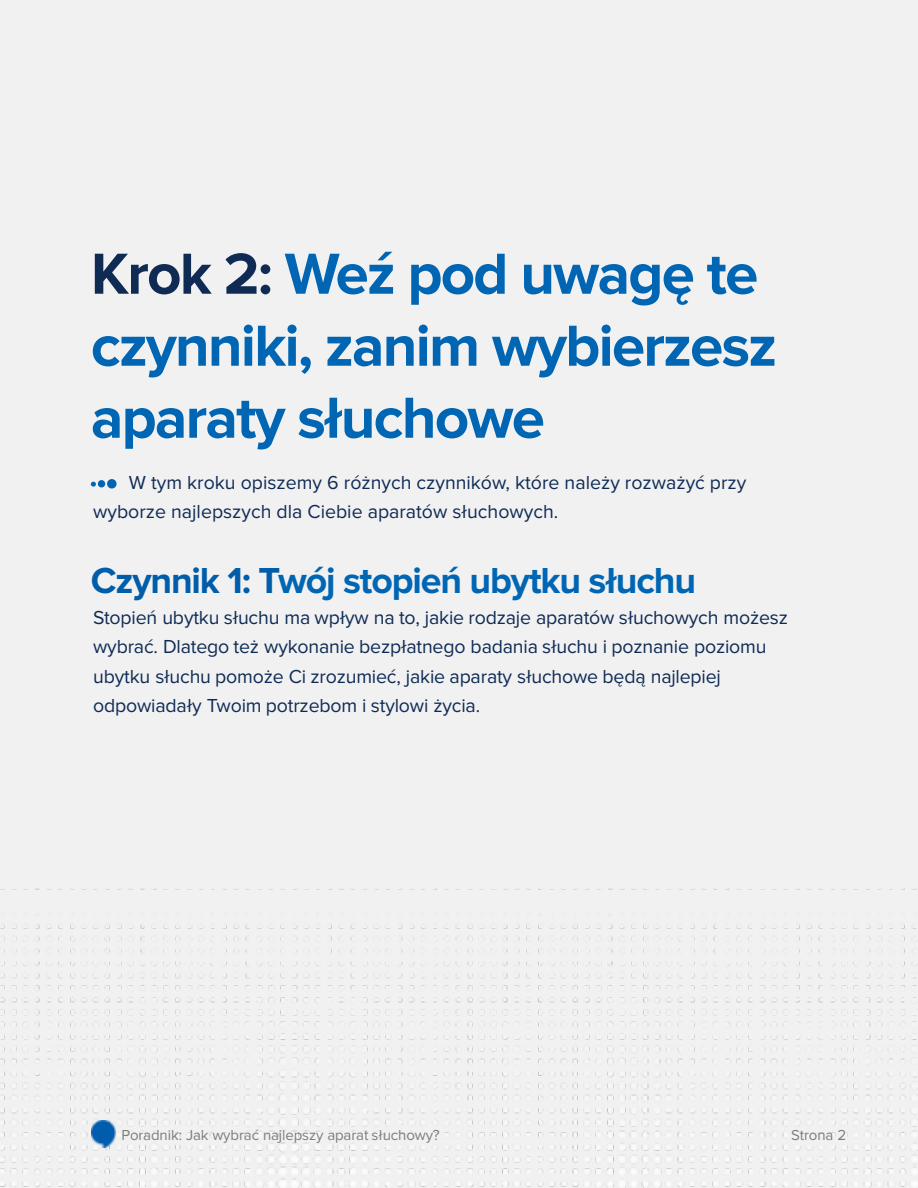
<style>
.page{position:relative;width:918px;height:1188px;background:#f1f1f2}
.page>*{position:absolute;margin:0;border:0;box-sizing:border-box;transform-origin:0 0}
.t1{font:700 60px/72px "Proxima Nova";letter-spacing:-.03em;color:#0066b3}
.t2{font:700 37.5px "Proxima Nova";letter-spacing:-.03em;color:#0066b3}
.t3{font:19.5px/29.2px "Proxima Nova";letter-spacing:-.01em;color:#0f2b54}
.t4{font:15px "Proxima Nova";letter-spacing:-.005em;color:#7f7d79}
.s1{color:#0f2b54}
.s2{color:#005da9}
</style>
<div class="page">
<img style="left:0;top:888px;width:918px;height:300px">
<img style="left:91px;top:1120px;width:24px;height:27px">
<svg style="left:91px;top:482px;width:5px;height:5px"></svg>
<svg style="left:107px;top:479px;width:10px;height:10px"></svg>
<div style="left:98px;top:480px;width:7px;height:7px;background:#0066b3;border-radius:50%"></div>
<h1 class="t1" style="left:91px;top:240px;width:688px"><span class="s1">Krok 2:</span> Weź pod uwagę te czynniki, zanim wybierzesz aparaty słuchowe</h1>
<p class="t3" style="left:93px;top:469px;width:655px;text-indent:36px">W tym kroku opiszemy 6 różnych czynników, które należy rozważyć przy wyborze najlepszych dla Ciebie aparatów słuchowych.</p>
<h2 class="t2" style="left:91px;top:563px;width:607px"><span class="s2">Czynnik 1: T</span>wój stopień ubytku słuchu</h2>
<p class="t3" style="left:93px;top:604px;width:696px">Stopień ubytku słuchu ma wpływ na to, jakie rodzaje aparatów słuchowych możesz wybrać. Dlatego też wykonanie bezpłatnego badania słuchu i poznanie poziomu ubytku słuchu pomoże Ci zrozumieć, jakie aparaty słuchowe będą najlepiej odpowiadały Twoim potrzebom i stylowi życia.</p>
<p class="t4" style="left:122px;top:1128px;width:320px">Poradnik: Jak wybrać najlepszy aparat słuchowy?</p>
<p class="t4" style="left:791px;top:1128px;width:56px">Strona 2</p>
</div>
